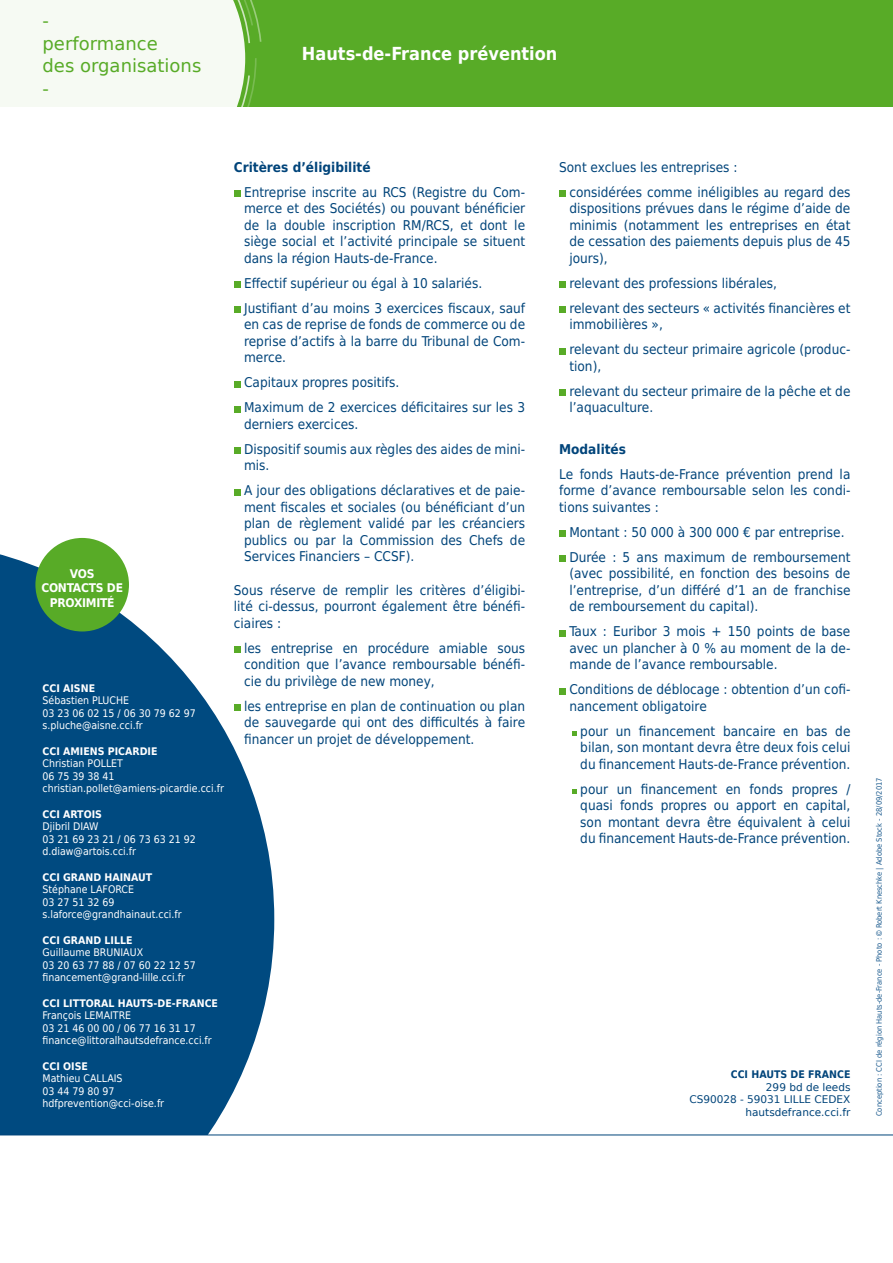
<style>
.page{position:relative;width:893px;height:1263px;background:#fff}
.page>*{position:absolute;margin:0;border:0;box-sizing:border-box;transform-origin:0 0}
.t1{font:18px/22.5px "DejaVu Sans";color:#58ab27}
.t2{font:700 18px "DejaVu Sans Condensed";color:#fff}
.t3{font:13.5px/16.5px "DejaVu Sans Condensed";color:#00447a;text-align:justify}
.t4{font:700 13.5px "DejaVu Sans Condensed";color:#00447a}
.t5{font:700 12px/14.4px "DejaVu Sans Condensed";letter-spacing:-.02em;color:#fff;text-align:center}
.t6{font:10.5px/12.6px "DejaVu Sans Condensed";color:#fff}
.t7{font:700 10.5px "DejaVu Sans Condensed";color:#fff}
.t8{font:10.5px/12.6px "DejaVu Sans";color:#00447a;text-align:right}
.t9{font:700 10.5px "DejaVu Sans Condensed";color:#00447a}
.t10{font:7.5px "DejaVu Sans Condensed";color:#1e5d90}
.s1{font-family:"Arial"}
</style>
<div class="page">
<svg style="left:0;top:541px;width:274px;height:593px;fill:#004a80"></svg>
<div style="left:35px;top:538px;width:94px;height:93px;background:#58ab27;border-radius:50%"></div>
<div style="left:0;top:0;width:893px;height:106px;background:#58ab27"></div>
<svg style="left:0;top:0;width:261px;height:107px;background:#ebf4e5"></svg>
<hr style="left:0;top:1134px;width:893px;height:1px;background:#00447a">
<div style="left:234px;top:190px;width:6px;height:7px;background:#58ab27"></div>
<div style="left:234px;top:281px;width:6px;height:7px;background:#58ab27"></div>
<div style="left:234px;top:306px;width:6px;height:7px;background:#58ab27"></div>
<svg style="left:234px;top:381px;width:6px;height:6px"></svg>
<svg style="left:234px;top:406px;width:6px;height:6px"></svg>
<div style="left:234px;top:447px;width:6px;height:7px;background:#58ab27"></div>
<svg style="left:234px;top:489px;width:6px;height:6px"></svg>
<div style="left:234px;top:646px;width:6px;height:7px;background:#58ab27"></div>
<div style="left:234px;top:704px;width:6px;height:7px;background:#58ab27"></div>
<div style="left:559px;top:190px;width:7px;height:7px;background:#58ab27"></div>
<div style="left:559px;top:281px;width:7px;height:7px;background:#58ab27"></div>
<div style="left:559px;top:306px;width:7px;height:7px;background:#58ab27"></div>
<div style="left:559px;top:348px;width:7px;height:6px;background:#58ab27"></div>
<div style="left:559px;top:389px;width:7px;height:7px;background:#58ab27"></div>
<div style="left:559px;top:530px;width:7px;height:7px;background:#58ab27"></div>
<div style="left:559px;top:555px;width:7px;height:7px;background:#58ab27"></div>
<div style="left:559px;top:630px;width:7px;height:6px;background:#58ab27"></div>
<div style="left:559px;top:688px;width:7px;height:6px;background:#58ab27"></div>
<svg style="left:572px;top:731px;width:4px;height:5px"></svg>
<svg style="left:572px;top:789px;width:4px;height:5px"></svg>
<h1 class="t1" style="left:43px;top:9px;width:160px">-<br>performance<br>des organisations -</h1>
<h1 class="t2" style="left:302px;top:39px;width:257px">Hauts-de-France prévention</h1>
<p class="t5" style="left:41px;top:566px;width:83px">VOS<br>CONTACTS DE<br>PROXIMITÉ</p>
<p class="t7" style="left:43px;top:679px;width:54px">CCI AISNE</p>
<p class="t6" style="left:43px;top:694px;width:155px">Sébastien PLUCHE<br>03 23 06 02 15 / 06 30 79 62 97 s.pluche@aisne.cci.fr</p>
<p class="t7" style="left:43px;top:742px;width:117px">CCI AMIENS PICARDIE</p>
<p class="t6" style="left:43px;top:757px;width:183px">Christian POLLET<br>06 75 39 38 41 christian.pollet@amiens-picardie.cci.fr</p>
<p class="t7" style="left:43px;top:805px;width:61px">CCI ARTOIS</p>
<p class="t6" style="left:43px;top:820px;width:155px">Djibril DIAW<br>03 21 69 23 21 / 06 73 63 21 92 d.diaw@artois.cci.fr</p>
<p class="t7" style="left:43px;top:868px;width:111px">CCI GRAND HAINAUT</p>
<p class="t6" style="left:43px;top:883px;width:141px">Stéphane LAFORCE<br>03 27 51 32 69 s.laforce@grandhainaut.cci.fr</p>
<p class="t7" style="left:43px;top:931px;width:92px">CCI GRAND LILLE</p>
<p class="t6" style="left:43px;top:946px;width:155px">Guillaume BRUNIAUX<br>03 20 63 77 88 / 07 60 22 12 57 financement@grand-lille.cci.fr</p>
<p class="t7" style="left:43px;top:994px;width:177px">CCI LITTORAL HAUTS-DE-FRANCE</p>
<p class="t6" style="left:43px;top:1009px;width:171px">François LEMAITRE<br>03 21 46 00 00 / 06 77 16 31 17 finance@littoralhautsdefrance.cci.fr</p>
<p class="t7" style="left:43px;top:1057px;width:47px">CCI OISE</p>
<p class="t6" style="left:43px;top:1072px;width:123px">Mathieu CALLAIS<br>03 44 79 80 97 hdfprevention@cci-oise.fr</p>
<p class="t4" style="left:234px;top:156px;width:138px">Critères d’éligibilité</p>
<p class="t3" style="left:244px;top:184px;width:283px">Entreprise inscrite au RCS (Registre du Com&shy;merce et des Sociétés) ou pouvant bénéficier de la double inscription RM/RCS, et dont le siège social et l’activité principale se situent dans la région Hauts-de-France.</p>
<p class="t3" style="left:244px;top:270px;width:283px;line-height:25px">Effectif supérieur ou égal à 10 salariés.<br>Justifiant d’au moins 3 exercices fiscaux, sauf</p>
<p class="t3" style="left:244px;top:316px;width:283px">en cas de reprise de fonds de commerce ou de reprise d’actifs à la barre du Tribunal de Com&shy;merce.</p>
<p class="t3" style="left:244px;top:370px;width:283px;line-height:25px">Capitaux propres positifs.<br>Maximum de 2 exercices déficitaires sur les 3</p>
<p class="t3" style="left:244px;top:411px;width:283px;line-height:25px">derniers exercices.<br>Dispositif soumis aux règles des aides de mini-</p>
<p class="t3" style="left:244px;top:453px;width:283px;line-height:25px">mis.<br>A jour des obligations déclaratives et de paie-</p>
<p class="t3" style="left:244px;top:499px;width:283px">ment fiscales et sociales (ou bénéficiant d’un plan de règlement validé par les créanciers publics ou par la Commission des Chefs de Services Financiers – CCSF).</p>
<p class="t3" style="left:234px;top:582px;width:293px">Sous réserve de remplir les critères d’éligibi&shy;lité ci-dessus, pourront également être bénéfi&shy;ciaires :</p>
<p class="t3" style="left:244px;top:640px;width:283px">les entreprise en procédure amiable sous condition que l’avance remboursable bénéfi&shy;cie du privilège de new money,</p>
<p class="t3" style="left:244px;top:698px;width:283px">les entreprise en plan de continuation ou plan de sauvegarde qui ont des difficultés à faire financer un projet de développement.</p>
<p class="t3" style="left:569px;top:154px;width:283px;line-height:25px;text-indent:-10px">Sont exclues les entreprises :<br>considérées comme inéligibles au regard des</p>
<p class="t3" style="left:569px;top:200px;width:283px">dispositions prévues dans le régime d’aide de minimis (notamment les entreprises en état de cessation des paiements depuis plus de 45 jours),</p>
<p class="t3" style="left:569px;top:270px;width:283px;line-height:25px">relevant des professions libérales,<br>relevant des secteurs « activités financières et</p>
<p class="t3" style="left:569px;top:312px;width:283px;line-height:25px">immobilières »,<br>relevant du secteur primaire agricole (produc-</p>
<p class="t3" style="left:569px;top:353px;width:283px;line-height:25px">tion),<br>relevant du secteur primaire de la pêche et de</p>
<p class="t3" style="left:569px;top:399px;width:85px">l’aquaculture.</p>
<p class="t4" style="left:559px;top:438px;width:68px">Modalités</p>
<p class="t3" style="left:559px;top:466px;width:293px">Le fonds Hauts-de-France prévention prend la forme d’avance remboursable selon les condi&shy;tions suivantes :</p>
<p class="t3" style="left:569px;top:519px;width:283px;line-height:25px">Montant : 50 000 à 300 000 € par entreprise.<br>Durée : 5 ans maximum de remboursement</p>
<p class="t3" style="left:569px;top:565px;width:283px">(avec possibilité, en fonction des besoins de l’entreprise, d’un différé d’1 an de franchise de remboursement du capital).</p>
<p class="t3" style="left:569px;top:623px;width:283px">Taux : Euribor 3 mois + 150 points de base avec un plancher à 0 % au moment de la de&shy;mande de l’avance remboursable.</p>
<p class="t3" style="left:569px;top:681px;width:283px">Conditions de déblocage : obtention d’un cofi&shy;nancement obligatoire</p>
<p class="t3" style="left:580px;top:723px;width:272px">pour un financement bancaire en bas de bilan, son montant devra être deux fois celui du financement Hauts-de-France prévention.</p>
<p class="t3" style="left:580px;top:781px;width:272px">pour un financement en fonds propres / quasi fonds propres ou apport en capital, son montant devra être équivalent à celui du financement Hauts-de-France prévention.</p>
<p class="t9" style="left:731px;top:1065px;width:121px">CCI HAUTS DE FRANCE</p>
<p class="t8" style="left:689px;top:1080px;width:163px">299 bd de leeds<br>CS90028 - 59031 LILLE CEDEX hautsdefrance.cci.fr</p>
<p class="t10" style="left:873px;top:1116px;width:340px;rotate:-90deg">Conception : CCI de région Hauts-de-France - Photo : <span class="s1">©</span> Robert Kneschke | Adobe Stock - 28/09/2017</p>
</div>
